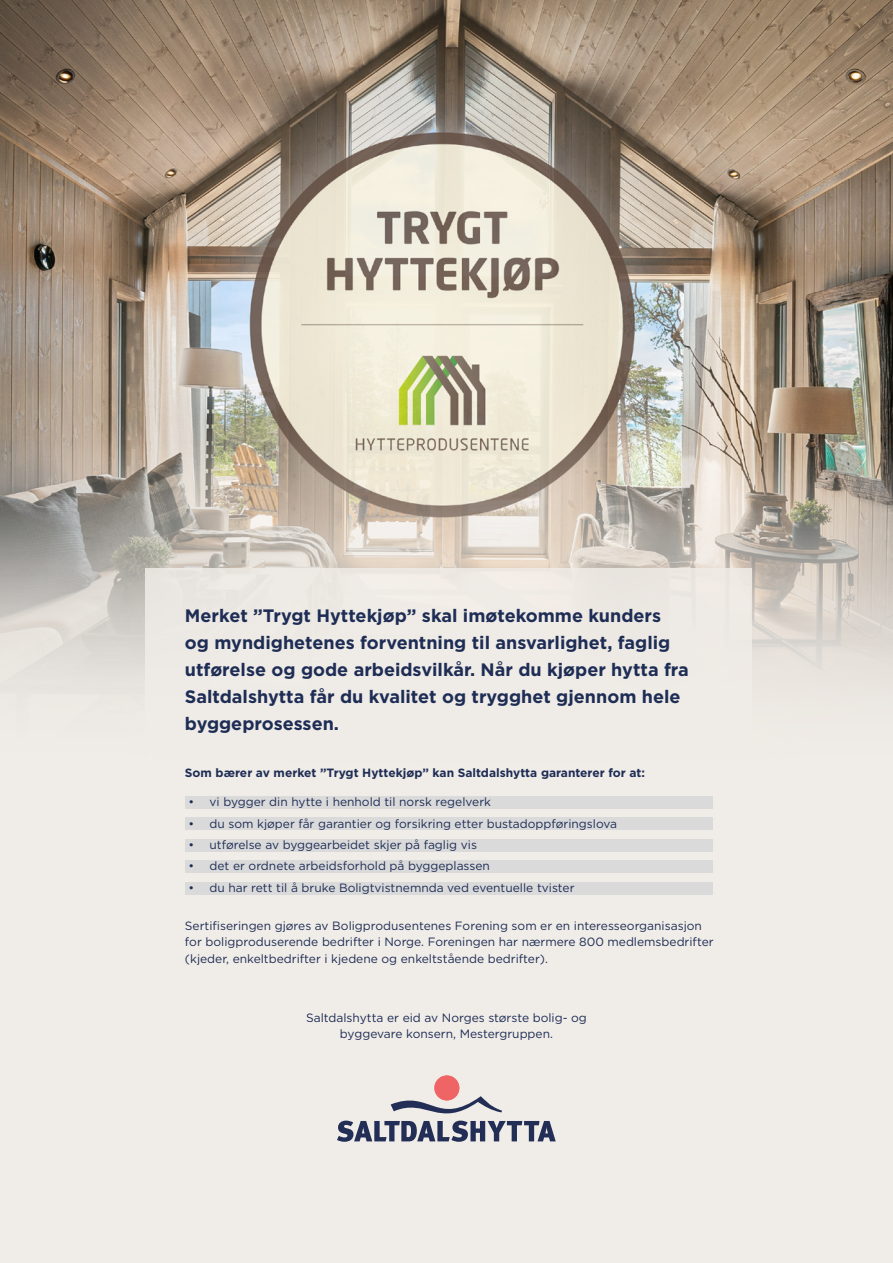
<style>
.page{position:relative;width:893px;height:1263px;background:#f0ece7}
.page>*{position:absolute;margin:0;border:0;box-sizing:border-box;transform-origin:0 0}
.t1{font:700 18px/27px "Gotham";color:#1e2d55}
.t2{font:12px/16.5px "Gotham";color:#1e2d55}
.t3{font:700 12px "Gotham";color:#1e2d55}
</style>
<div class="page">
<img style="left:0;top:0;width:893px;height:683px">
<svg style="left:337px;top:1088px;width:219px;height:54px"></svg>
<div style="left:434px;top:1075px;width:25px;height:25px;background:#ef6464;border-radius:50%"></div>
<div style="left:145px;top:568px;width:606px;height:387px;background:#f0ece7"></div>
<div style="left:185px;top:796px;width:527px;height:12px;background:#dadada"></div>
<div style="left:185px;top:818px;width:527px;height:12px;background:#dadada"></div>
<div style="left:185px;top:839px;width:527px;height:12px;background:#dadada"></div>
<div style="left:185px;top:861px;width:527px;height:12px;background:#dadada"></div>
<div style="left:185px;top:882px;width:527px;height:12px;background:#dadada"></div>
<p class="t1" style="left:185px;top:602px;width:505px">Merket ”Trygt Hyttekjøp” skal imøtekomme kunders og myndighetenes forventning til ansvarlighet, faglig utførelse og gode arbeidsvilkår. Når du kjøper hytta fra Saltdalshytta får du kvalitet og trygghet gjennom hele byggeprosessen.</p>
<p class="t3" style="left:185px;top:765px;width:462px">Som bærer av merket ”Trygt Hyttekjøp” kan Saltdalshytta garanterer for at:</p>
<p class="t2" style="left:188px;top:793px;width:304px">• vi bygger din hytte i henhold til norsk regelverk</p>
<p class="t2" style="left:188px;top:815px;width:430px">• du som kjøper får garantier og forsikring etter bustadoppføringslova</p>
<p class="t2" style="left:188px;top:836px;width:290px">• utførelse av byggearbeidet skjer på faglig vis</p>
<p class="t2" style="left:188px;top:858px;width:303px">• det er ordnete arbeidsforhold på byggeplassen</p>
<p class="t2" style="left:188px;top:879px;width:388px">• du har rett til å bruke Boligtvistnemnda ved eventuelle tvister</p>
<p class="t2" style="left:185px;top:917px;width:530px">Sertifiseringen gjøres av Boligprodusentenes Forening som er en interesseorganisasjon for boligproduserende bedrifter i Norge. Foreningen har nærmere 800 medlemsbedrifter (kjeder, enkeltbedrifter i kjedene og enkeltstående bedrifter).</p>
<p class="t2" style="left:306px;top:1009px;width:282px;text-align:center">Saltdalshytta er eid av Norges største bolig- og byggevare konsern, Mestergruppen.</p>
</div>
